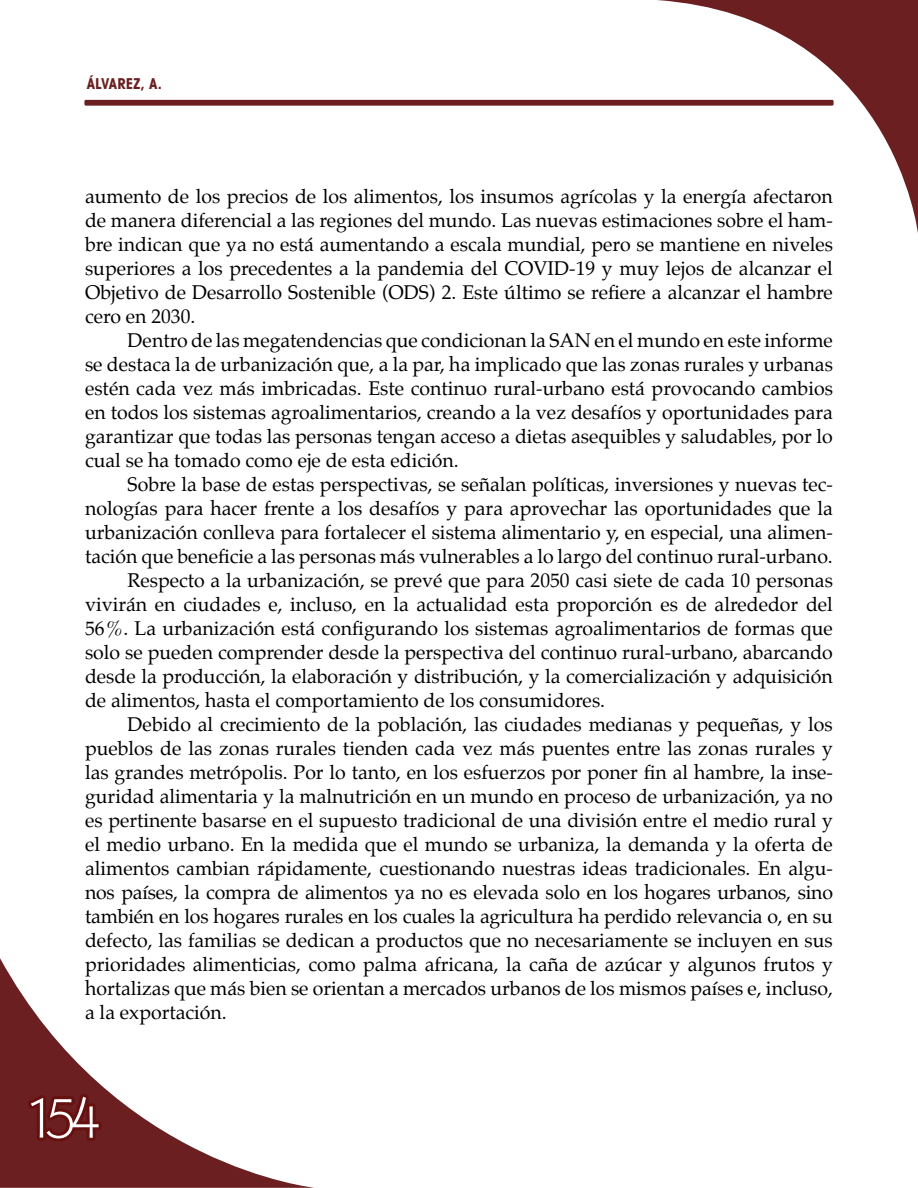
<style>
.page{position:relative;width:918px;height:1188px;background:#fff}
.page>*{position:absolute;margin:0;border:0;box-sizing:border-box;transform-origin:0 0}
.t1{font:60px "Martin Got URWT Ligh";color:#fff}
.t2{font:19.5px/24px "Palatino";color:#000;text-align:justify}
.t3{font:700 condensed 15px "Avant Garde";color:#6b1f20}
</style>
<div class="page">
<svg style="left:0;top:958px;width:315px;height:230px"></svg>
<div style="left:84px;top:100px;width:750px;height:6px;background:#6b1f20;border-radius:2px"></div>
<svg style="left:23px;top:1089px;width:82px;height:55px;background:#681818"></svg>
<svg style="left:656px;top:0;width:261px;height:227px"></svg>
<svg style="left:917px;top:0;width:1px;height:233px"></svg>
<p class="t3" style="left:87px;top:74px;width:77px">ÁLVAREZ, A.</p>
<p class="t2" style="left:85px;top:184px;width:749px">aumento de los precios de los alimentos, los insumos agrícolas y la energía afectaron de manera diferencial a las regiones del mundo. Las nuevas estimaciones sobre el ham&shy;bre indican que ya no está aumentando a escala mundial, pero se mantiene en niveles superiores a los precedentes a la pandemia del COVID-19 y muy lejos de alcanzar el Objetivo de Desarrollo Sostenible (ODS) 2. Este último se refiere a alcanzar el hambre cero en 2030.</p>
<p class="t2" style="left:85px;top:328px;width:749px;text-indent:43px">Dentro de las megatendencias que condicionan la SAN en el mundo en este informe se destaca la de urbanización que, a la par, ha implicado que las zonas rurales y urbanas estén cada vez más imbricadas. Este continuo rural-urbano está provocando cambios en todos los sistemas agroalimentarios, creando a la vez desafíos y oportunidades para garantizar que todas las personas tengan acceso a dietas asequibles y saludables, por lo cual se ha tomado como eje de esta edición.</p>
<p class="t2" style="left:128px;top:472px;width:707px">Sobre la base de estas perspectivas, se señalan políticas, inversiones y nuevas tec-</p>
<p class="t2" style="left:85px;top:496px;width:749px">nologías para hacer frente a los desafíos y para aprovechar las oportunidades que la</p>
<p class="t2" style="left:85px;top:520px;width:749px">urbanización conlleva para fortalecer el sistema alimentario y, en especial, una alimen-</p>
<p class="t2" style="left:85px;top:544px;width:749px">tación que beneficie a las personas más vulnerables a lo largo del continuo rural-urbano.</p>
<p class="t2" style="left:128px;top:568px;width:707px">Respecto a la urbanización, se prevé que para 2050 casi siete de cada 10 personas</p>
<p class="t2" style="left:85px;top:592px;width:749px">vivirán en ciudades e, incluso, en la actualidad esta proporción es de alrededor del</p>
<p class="t2" style="left:85px;top:616px;width:749px">56%. La urbanización está configurando los sistemas agroalimentarios de formas que</p>
<p class="t2" style="left:85px;top:640px;width:749px">solo se pueden comprender desde la perspectiva del continuo rural-urbano, abarcando</p>
<p class="t2" style="left:85px;top:664px;width:749px">desde la producción, la elaboración y distribución, y la comercialización y adquisición</p>
<p class="t2" style="left:85px;top:688px;width:522px">de alimentos, hasta el comportamiento de los consumidores.</p>
<p class="t2" style="left:128px;top:712px;width:707px">Debido al crecimiento de la población, las ciudades medianas y pequeñas, y los</p>
<p class="t2" style="left:85px;top:736px;width:749px">pueblos de las zonas rurales tienden cada vez más puentes entre las zonas rurales y</p>
<p class="t2" style="left:85px;top:760px;width:749px">las grandes metrópolis. Por lo tanto, en los esfuerzos por poner fin al hambre, la inse-</p>
<p class="t2" style="left:85px;top:784px;width:749px">guridad alimentaria y la malnutrición en un mundo en proceso de urbanización, ya no</p>
<p class="t2" style="left:85px;top:808px;width:749px">es pertinente basarse en el supuesto tradicional de una división entre el medio rural y</p>
<p class="t2" style="left:85px;top:832px;width:749px">el medio urbano. En la medida que el mundo se urbaniza, la demanda y la oferta de</p>
<p class="t2" style="left:85px;top:856px;width:749px">alimentos cambian rápidamente, cuestionando nuestras ideas tradicionales. En algu-</p>
<p class="t2" style="left:85px;top:880px;width:750px">nos países, la compra de alimentos ya no es elevada solo en los hogares urbanos, sino</p>
<p class="t2" style="left:85px;top:904px;width:749px">también en los hogares rurales en los cuales la agricultura ha perdido relevancia o, en su</p>
<p class="t2" style="left:85px;top:928px;width:749px">defecto, las familias se dedican a productos que no necesariamente se incluyen en sus</p>
<p class="t2" style="left:85px;top:952px;width:749px">prioridades alimenticias, como palma africana, la caña de azúcar y algunos frutos y</p>
<p class="t2" style="left:85px;top:976px;width:749px">hortalizas que más bien se orientan a mercados urbanos de los mismos países e, incluso,</p>
<p class="t2" style="left:85px;top:1000px;width:143px">a la exportación.</p>
<h1 class="t1" style="left:26px;top:1082px;width:76px">154</h1>
</div>
